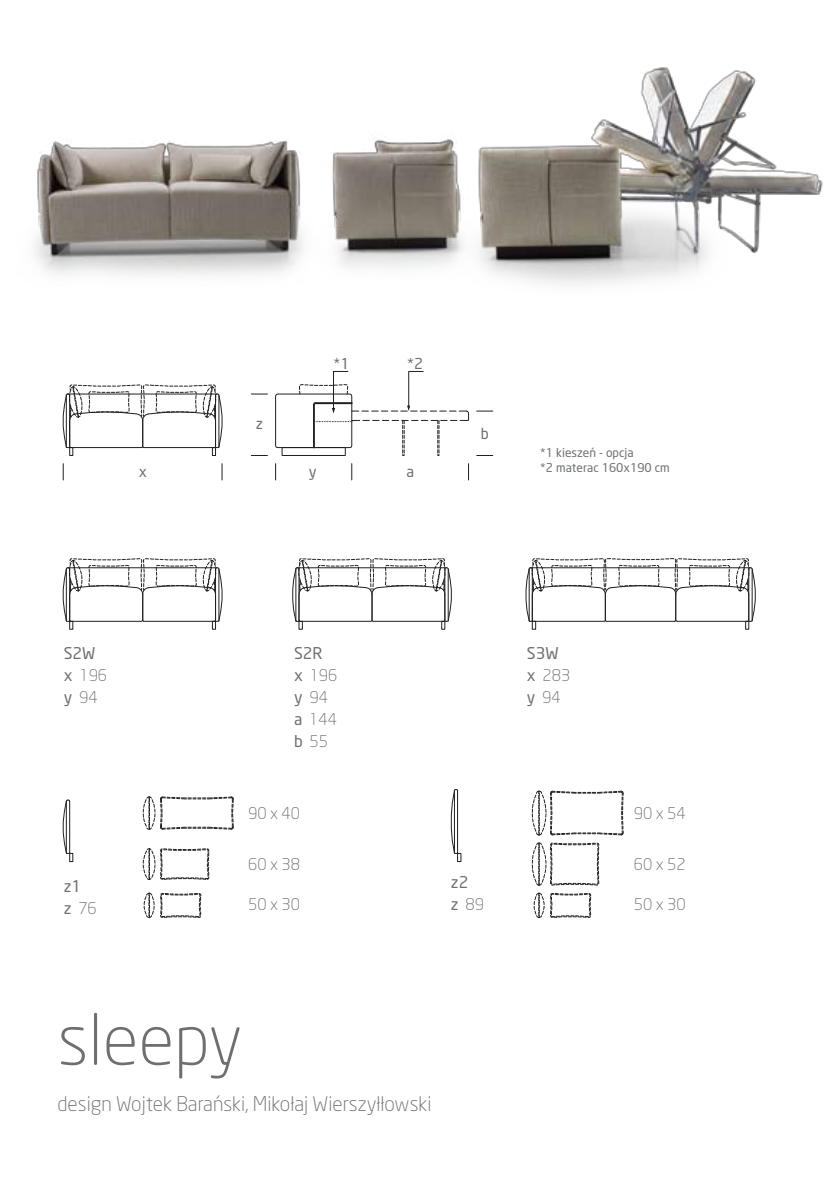
<style>
.page{position:relative;width:840px;height:1191px;background:#fff}
.page>*{position:absolute;margin:0;border:0;box-sizing:border-box;transform-origin:0 0}
.t1{font:300 70px "Neo Sans Pl";color:#6d6f71}
.t2{font:300 20px "Neo Sans Pl";color:#6d6f71}
.t3{font:300 16px/22px "Neo Sans Pl";color:#6d6f71}
.t4{font:16px/22px "Neo Sans Pl";color:#6d6f71}
.t5{font:14.8px "Neo Sans Pl";color:#6d6f71}
.t6{font:12px/14.4px "Neo Sans Pl";color:#6d6f71}
.s1{font-weight:300}
.s2{font-weight:400}
</style>
<div class="page">
<img style="left:667px;top:67px;width:156px;height:210px">
<img style="left:371px;top:67px;width:296px;height:217px">
<img style="left:35px;top:140px;width:336px;height:135px">
<svg style="left:63px;top:463px;width:1px;height:17px"></svg>
<svg style="left:221px;top:463px;width:1px;height:17px"></svg>
<svg style="left:275px;top:463px;width:1px;height:17px"></svg>
<svg style="left:351px;top:463px;width:1px;height:17px"></svg>
<svg style="left:251px;top:394px;width:16px;height:1px"></svg>
<svg style="left:251px;top:455px;width:16px;height:1px"></svg>
<svg style="left:468px;top:463px;width:1px;height:17px"></svg>
<svg style="left:476px;top:455px;width:16px;height:1px"></svg>
<svg style="left:476px;top:411px;width:16px;height:1px"></svg>
<svg style="left:63px;top:384px;width:159px;height:72px"></svg>
<svg style="left:63px;top:558px;width:159px;height:71px"></svg>
<svg style="left:292px;top:558px;width:159px;height:71px"></svg>
<svg style="left:525px;top:558px;width:230px;height:71px"></svg>
<svg style="left:63px;top:799px;width:10px;height:62px"></svg>
<svg style="left:450px;top:789px;width:11px;height:72px"></svg>
<svg style="left:160px;top:893px;width:41px;height:25px"></svg>
<svg style="left:550px;top:893px;width:40px;height:25px"></svg>
<svg style="left:143px;top:848px;width:66px;height:32px"></svg>
<svg style="left:144px;top:893px;width:10px;height:25px"></svg>
<svg style="left:143px;top:796px;width:90px;height:34px"></svg>
<svg style="left:531px;top:842px;width:68px;height:43px"></svg>
<svg style="left:533px;top:893px;width:11px;height:25px"></svg>
<svg style="left:531px;top:791px;width:92px;height:44px"></svg>
<svg style="left:275px;top:371px;width:194px;height:85px"></svg>
<p class="t5" style="left:139px;top:462px;width:10px">x</p>
<p class="t4" style="left:64px;top:642px;width:45px">S2W x <span class="s1">196 </span>y <span class="s1">94</span></p>
<p class="t5" style="left:256px;top:414px;width:9px">z</p>
<p class="t5" style="left:333px;top:354px;width:17px">*1</p>
<p class="t5" style="left:407px;top:354px;width:17px">*2</p>
<p class="t5" style="left:309px;top:462px;width:9px">y</p>
<p class="t5" style="left:406px;top:462px;width:9px">a</p>
<p class="t5" style="left:480px;top:424px;width:10px">b</p>
<p class="t6" style="left:540px;top:445px;width:131px">*1 kieszeń - opcja<br>*2 materac 160x190 cm</p>
<p class="t3" style="left:294px;top:642px;width:45px"><span class="s2">S2R<br>x</span> 196 <span class="s2">y</span> 94 <span class="s2">a</span> 144 <span class="s2">b</span> 55</p>
<p class="t4" style="left:526px;top:642px;width:45px">S3W x <span class="s1">283 </span>y <span class="s1">94</span></p>
<p class="t3" style="left:248px;top:802px;width:53px">90 x 40</p>
<p class="t3" style="left:248px;top:853px;width:53px">60 x 38</p>
<p class="t3" style="left:248px;top:893px;width:53px">50 x 30</p>
<p class="t4" style="left:64px;top:874px;width:35px">z1<br>z <span class="s1">76</span></p>
<p class="t4" style="left:450px;top:871px;width:35px">z2<br>z <span class="s1">89</span></p>
<p class="t1" style="left:57px;top:997px;width:186px">sleepy</p>
<p class="t2" style="left:57px;top:1091px;width:375px">design Wojtek Barański, Mikołaj Wierszyłłowski</p>
<p class="t3" style="left:633px;top:802px;width:53px">90 x 54</p>
<p class="t3" style="left:633px;top:853px;width:53px">60 x 52</p>
<p class="t3" style="left:633px;top:893px;width:53px">50 x 30</p>
</div>
